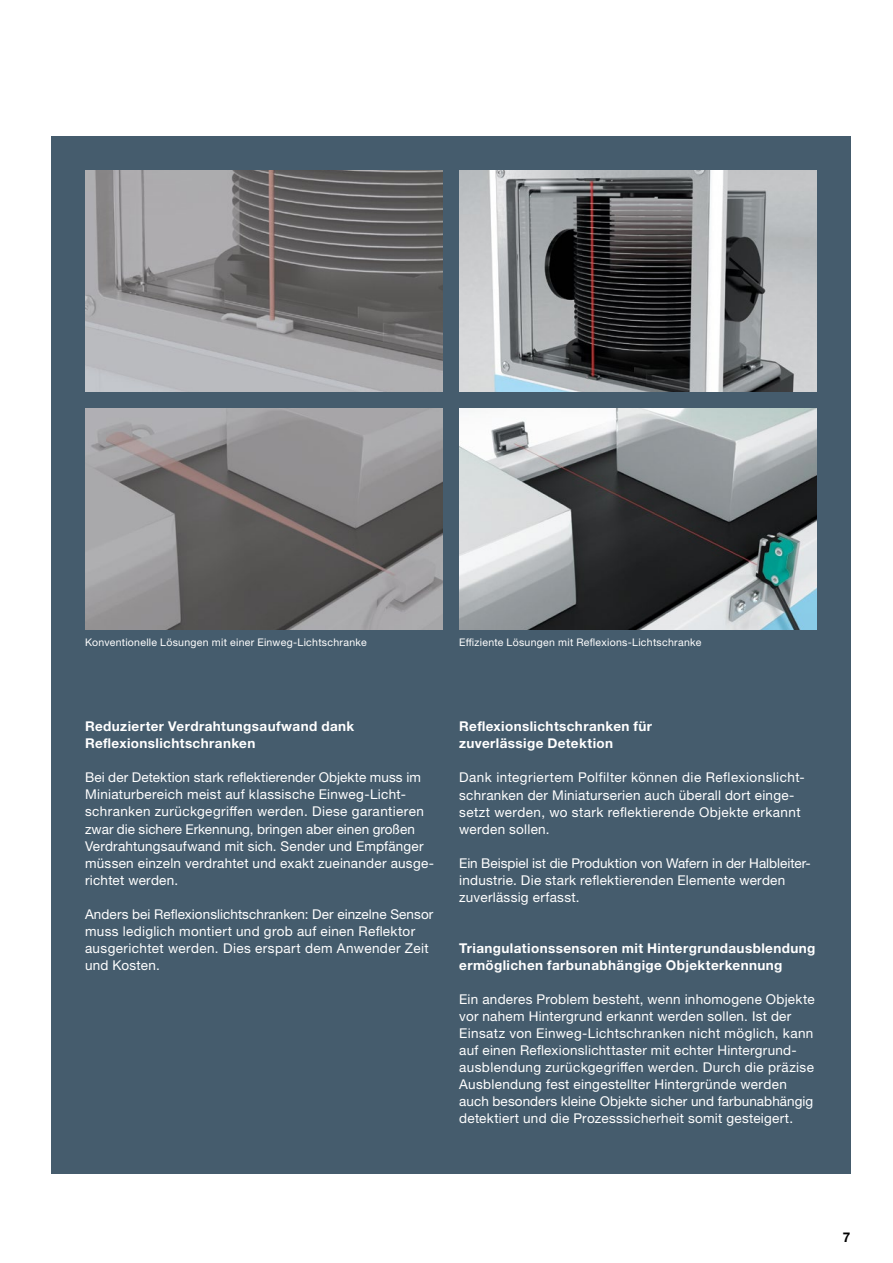
<style>
.page{position:relative;width:893px;height:1263px;background:#fff}
.page>*{position:absolute;margin:0;border:0;box-sizing:border-box;transform-origin:0 0}
.t1{font:13.5px/17px "Helvetica Neue LTW1 G";letter-spacing:.02em;color:#fff}
.t2{font:700 13.5px/17px "Helvetica Neue LTW1 G";letter-spacing:.03em;color:#fff}
.t3{font:700 13.5px "Helvetica Neue LTW1 G";color:#000}
.t4{font:10.5px "Helvetica Neue LTW1 G";letter-spacing:.03em;color:#fff}
</style>
<div class="page">
<div style="left:51px;top:136px;width:799px;height:1038px;background:#455c6d"></div>
<img style="left:85px;top:408px;width:357px;height:221px">
<img style="left:459px;top:408px;width:357px;height:221px">
<img style="left:85px;top:170px;width:357px;height:221px">
<img style="left:459px;top:170px;width:357px;height:221px">
<p class="t4" style="left:85px;top:636px;width:283px">Konventionelle Lösungen mit einer Einweg-Lichtschranke</p>
<p class="t4" style="left:459px;top:636px;width:244px">Effiziente Lösungen mit Reflexions-Lichtschranke</p>
<p class="t2" style="left:85px;top:718px;width:271px">Reduzierter Verdrahtungsaufwand dank<br>Reflexionslichtschranken</p>
<p class="t1" style="left:85px;top:769px;width:350px">Bei der Detektion stark reflektierender Objekte muss im Miniaturbereich meist auf klassische Einweg-Licht&shy;schranken zurückgegriffen werden. Diese garantieren zwar die sichere Erkennung, bringen aber einen großen Verdrahtungsaufwand mit sich. Sender und Empfänger müssen einzeln verdrahtet und exakt zueinander ausge&shy;richtet werden.</p>
<p class="t1" style="left:85px;top:905px;width:350px">Anders bei Reflexionslichtschranken: Der einzelne Sensor muss lediglich montiert und grob auf einen Reflektor ausgerichtet werden. Dies erspart dem Anwender Zeit und Kosten.</p>
<p class="t2" style="left:459px;top:718px;width:194px">Reflexionslichtschranken für zuverlässige Detektion</p>
<p class="t1" style="left:459px;top:769px;width:347px">Dank integriertem Polfilter können die Reflexionslicht&shy;schranken der Miniaturserien auch überall dort einge&shy;setzt werden, wo stark reflektierende Objekte erkannt werden sollen.</p>
<p class="t1" style="left:459px;top:854px;width:353px">Ein Beispiel ist die Produktion von Wafern in der Halbleiter&shy;industrie. Die stark reflektierenden Elemente werden zuverlässig erfasst.</p>
<p class="t2" style="left:459px;top:939px;width:358px">Triangulationssensoren mit Hintergrundausblendung ermöglichen farbunabhängige Objekterkennung</p>
<p class="t1" style="left:459px;top:990px;width:357px">Ein anderes Problem besteht, wenn inhomogene Objekte vor nahem Hintergrund erkannt werden sollen. Ist der Einsatz von Einweg-Lichtschranken nicht möglich, kann auf einen Reflexionslichttaster mit echter Hintergrund&shy;ausblendung zurückgegriffen werden. Durch die präzise Ausblendung fest eingestellter Hintergründe werden auch besonders kleine Objekte sicher und farbunabhängig detektiert und die Prozesssicherheit somit gesteigert.</p>
<p class="t3" style="left:843px;top:1228px;width:9px">7</p>
</div>
